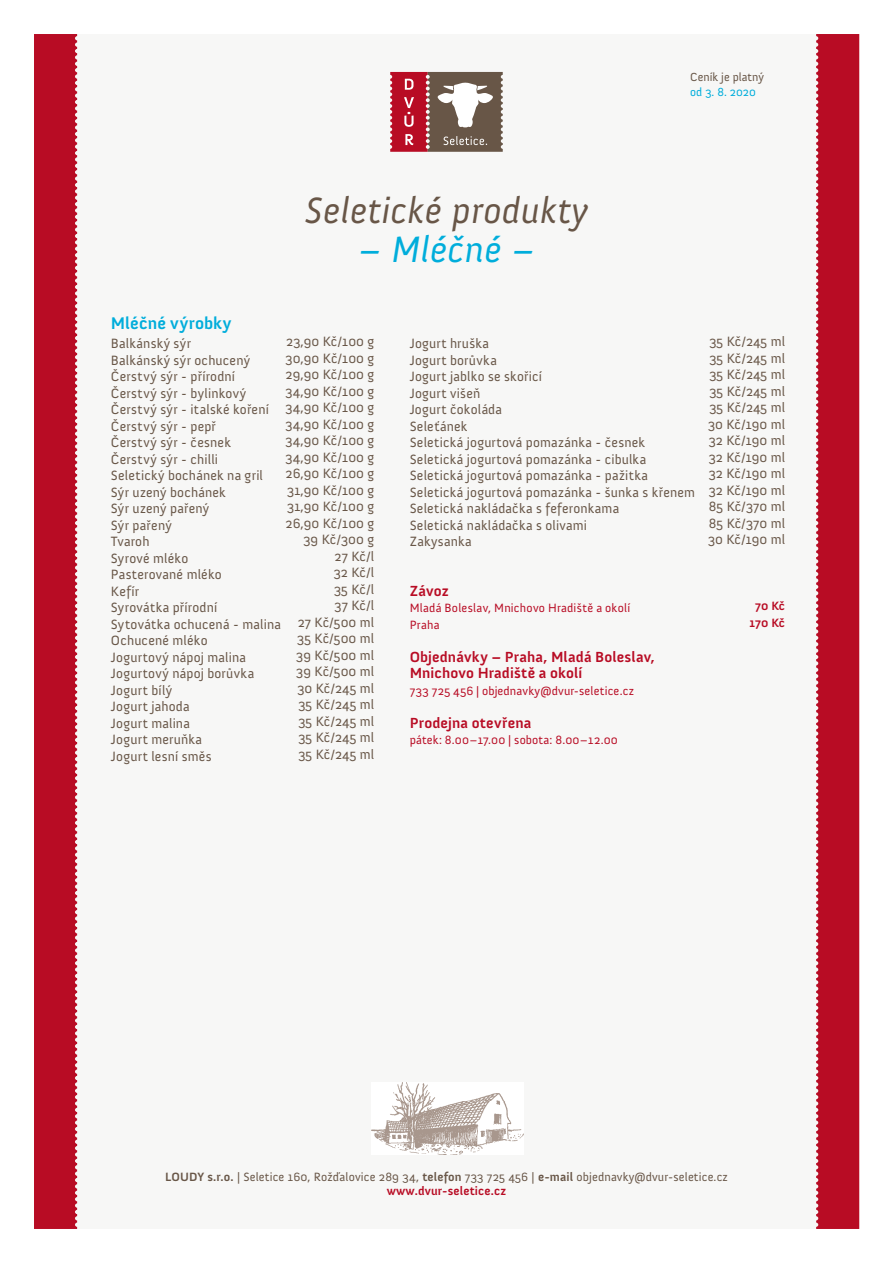
<style>
.page{position:relative;width:893px;height:1263px;background:#fff}
.page>*{position:absolute;margin:0;border:0;box-sizing:border-box;transform-origin:0 0}
.t1{font:italic 37.5px "Anivers";letter-spacing:.01em;color:#685647}
.t2{font:italic 37.5px "Anivers";letter-spacing:.01em;color:#00addb}
.položka{font:700 17.25px "Anivers";letter-spacing:.005em;color:#00addb}
.t3{font:700 15px "Anivers";letter-spacing:.01em;color:#b80c24}
.položka-2{font:13.8px "Anivers";letter-spacing:.015em;color:#685647}
.cenik_1_space{font:13.8px "Anivers";color:#685647}
.t4{font:12.3px "Anivers";letter-spacing:.015em;color:#b80c24}
.t5{font:12.3px "Anivers";letter-spacing:.01em;color:#685647}
.cenik_1_space-2{font:700 12.3px "Anivers";letter-spacing:.01em;color:#b80c24}
.t6{font:12px "Anivers";color:#685647}
.t7{font:12px "Anivers";color:#00addb}
.s1{font-weight:700}
</style>
<div class="page">
<div style="left:34px;top:34px;width:825px;height:1195px;background:#f7f7f6"></div>
<div style="left:816px;top:34px;width:43px;height:1195px;background:#b80c24"></div>
<div style="left:34px;top:34px;width:43px;height:1195px;background:#b80c24"></div>
<svg style="left:390px;top:72px;width:113px;height:80px"></svg>
<img style="left:372px;top:1083px;width:152px;height:71px">
<p class="t1" style="left:305px;top:190px;width:285px">Seletické produkty</p>
<p class="t2" style="left:358px;top:229px;width:179px">– Mléčné –</p>
<p class="t6" style="left:690px;top:71px;width:75px">Ceník je platný</p>
<p class="t7" style="left:690px;top:85px;width:67px">od 3. 8. 2020</p>
<p class="položka" style="left:111px;top:313px;width:122px">Mléčné výrobky</p>
<p class="položka-2" style="left:111px;top:336px;width:82px">Balkánský sýr</p>
<p class="položka-2" style="left:111px;top:352px;width:141px">Balkánský sýr ochucený</p>
<p class="položka-2" style="left:111px;top:369px;width:126px">Čerstvý sýr - přírodní</p>
<p class="položka-2" style="left:111px;top:385px;width:137px">Čerstvý sýr - bylinkový</p>
<p class="položka-2" style="left:111px;top:402px;width:159px">Čerstvý sýr - italské koření</p>
<p class="položka-2" style="left:111px;top:418px;width:106px">Čerstvý sýr - pepř</p>
<p class="položka-2" style="left:111px;top:435px;width:121px">Čerstvý sýr - česnek</p>
<p class="položka-2" style="left:111px;top:451px;width:109px">Čerstvý sýr - chilli</p>
<p class="položka-2" style="left:111px;top:468px;width:154px">Seletický bochánek na gril</p>
<p class="položka-2" style="left:111px;top:484px;width:116px">Sýr uzený bochánek</p>
<p class="položka-2" style="left:111px;top:501px;width:100px">Sýr uzený pařený</p>
<p class="položka-2" style="left:111px;top:517px;width:62px">Sýr pařený</p>
<p class="položka-2" style="left:111px;top:534px;width:40px">Tvaroh</p>
<p class="položka-2" style="left:111px;top:550px;width:79px">Syrové mléko</p>
<p class="položka-2" style="left:111px;top:567px;width:112px">Pasterované mléko</p>
<p class="položka-2" style="left:111px;top:583px;width:30px">Kefír</p>
<p class="položka-2" style="left:111px;top:600px;width:108px">Syrovátka přírodní</p>
<p class="položka-2" style="left:111px;top:616px;width:172px">Sytovátka ochucená - malina</p>
<p class="položka-2" style="left:111px;top:633px;width:98px">Ochucené mléko</p>
<p class="položka-2" style="left:111px;top:649px;width:137px">Jogurtový nápoj malina</p>
<p class="položka-2" style="left:111px;top:666px;width:145px">Jogurtový nápoj borůvka</p>
<p class="položka-2" style="left:111px;top:682px;width:63px">Jogurt bílý</p>
<p class="položka-2" style="left:111px;top:699px;width:80px">Jogurt jahoda</p>
<p class="položka-2" style="left:111px;top:715px;width:81px">Jogurt malina</p>
<p class="položka-2" style="left:111px;top:732px;width:93px">Jogurt meruňka</p>
<p class="položka-2" style="left:111px;top:748px;width:102px">Jogurt lesní směs</p>
<p class="cenik_1_space" style="left:286px;top:334px;width:89px">23,90 Kč/100 g</p>
<p class="cenik_1_space" style="left:285px;top:350px;width:90px">30,90 Kč/100 g</p>
<p class="cenik_1_space" style="left:286px;top:367px;width:90px">29,90 Kč/100 g</p>
<p class="cenik_1_space" style="left:286px;top:383px;width:90px">34,90 Kč/100 g</p>
<p class="cenik_1_space" style="left:286px;top:400px;width:90px">34,90 Kč/100 g</p>
<p class="cenik_1_space" style="left:286px;top:416px;width:90px">34,90 Kč/100 g</p>
<p class="cenik_1_space" style="left:286px;top:433px;width:90px">34,90 Kč/100 g</p>
<p class="cenik_1_space" style="left:286px;top:449px;width:90px">34,90 Kč/100 g</p>
<p class="cenik_1_space" style="left:286px;top:466px;width:90px">26,90 Kč/100 g</p>
<p class="cenik_1_space" style="left:287px;top:482px;width:89px">31,90 Kč/100 g</p>
<p class="cenik_1_space" style="left:287px;top:499px;width:89px">31,90 Kč/100 g</p>
<p class="cenik_1_space" style="left:286px;top:515px;width:90px">26,90 Kč/100 g</p>
<p class="cenik_1_space" style="left:303px;top:532px;width:72px">39 Kč/300 g</p>
<p class="cenik_1_space" style="left:335px;top:548px;width:41px">27 Kč/l</p>
<p class="cenik_1_space" style="left:334px;top:565px;width:42px">32 Kč/l</p>
<p class="cenik_1_space" style="left:334px;top:581px;width:42px">35 Kč/l</p>
<p class="cenik_1_space" style="left:334px;top:598px;width:41px">37 Kč/l</p>
<p class="cenik_1_space" style="left:298px;top:614px;width:78px">27 Kč/500 ml</p>
<p class="cenik_1_space" style="left:297px;top:631px;width:78px">35 Kč/500 ml</p>
<p class="cenik_1_space" style="left:296px;top:647px;width:80px">39 Kč/500 ml</p>
<p class="cenik_1_space" style="left:296px;top:664px;width:80px">39 Kč/500 ml</p>
<p class="cenik_1_space" style="left:297px;top:680px;width:78px">30 Kč/245 ml</p>
<p class="cenik_1_space" style="left:298px;top:697px;width:77px">35 Kč/245 ml</p>
<p class="cenik_1_space" style="left:298px;top:713px;width:77px">35 Kč/245 ml</p>
<p class="cenik_1_space" style="left:298px;top:730px;width:77px">35 Kč/245 ml</p>
<p class="cenik_1_space" style="left:298px;top:746px;width:77px">35 Kč/245 ml</p>
<p class="položka-2" style="left:410px;top:336px;width:81px">Jogurt hruška</p>
<p class="položka-2" style="left:410px;top:352px;width:89px">Jogurt borůvka</p>
<p class="položka-2" style="left:410px;top:369px;width:134px">Jogurt jablko se skořicí</p>
<p class="položka-2" style="left:410px;top:385px;width:72px">Jogurt višeň</p>
<p class="položka-2" style="left:410px;top:402px;width:94px">Jogurt čokoláda</p>
<p class="položka-2" style="left:410px;top:418px;width:59px">Seleťánek</p>
<p class="položka-2" style="left:410px;top:435px;width:237px">Seletická jogurtová pomazánka - česnek</p>
<p class="položka-2" style="left:410px;top:451px;width:238px">Seletická jogurtová pomazánka - cibulka</p>
<p class="položka-2" style="left:410px;top:468px;width:240px">Seletická jogurtová pomazánka - pažitka</p>
<p class="položka-2" style="left:410px;top:484px;width:287px">Seletická jogurtová pomazánka - šunka s křenem</p>
<p class="položka-2" style="left:410px;top:501px;width:211px">Seletická nakládačka s feferonkama</p>
<p class="položka-2" style="left:410px;top:517px;width:179px">Seletická nakládačka s olivami</p>
<p class="položka-2" style="left:410px;top:534px;width:64px">Zakysanka</p>
<p class="cenik_1_space" style="left:709px;top:334px;width:77px">35 Kč/245 ml</p>
<p class="cenik_1_space" style="left:709px;top:350px;width:77px">35 Kč/245 ml</p>
<p class="cenik_1_space" style="left:709px;top:367px;width:77px">35 Kč/245 ml</p>
<p class="cenik_1_space" style="left:709px;top:383px;width:77px">35 Kč/245 ml</p>
<p class="cenik_1_space" style="left:709px;top:400px;width:77px">35 Kč/245 ml</p>
<p class="cenik_1_space" style="left:708px;top:416px;width:79px">30 Kč/190 ml</p>
<p class="cenik_1_space" style="left:709px;top:433px;width:78px">32 Kč/190 ml</p>
<p class="cenik_1_space" style="left:709px;top:449px;width:78px">32 Kč/190 ml</p>
<p class="cenik_1_space" style="left:709px;top:466px;width:78px">32 Kč/190 ml</p>
<p class="cenik_1_space" style="left:709px;top:482px;width:78px">32 Kč/190 ml</p>
<p class="cenik_1_space" style="left:709px;top:499px;width:78px">85 Kč/370 ml</p>
<p class="cenik_1_space" style="left:709px;top:515px;width:78px">85 Kč/370 ml</p>
<p class="cenik_1_space" style="left:708px;top:532px;width:79px">30 Kč/190 ml</p>
<p class="t3" style="left:410px;top:582px;width:41px">Závoz</p>
<p class="t4" style="left:410px;top:601px;width:222px">Mladá Boleslav, Mnichovo Hradiště a okolí</p>
<p class="t4" style="left:410px;top:618px;width:31px">Praha</p>
<p class="t3" style="left:410px;top:648px;width:247px">Objednávky – Praha, Mladá Boleslav,</p>
<p class="t3" style="left:410px;top:665px;width:174px">Mnichovo Hradiště a okolí</p>
<p class="t4" style="left:410px;top:684px;width:226px">733 725 456 | objednavky@dvur-seletice.cz</p>
<p class="t3" style="left:410px;top:714px;width:123px">Prodejna otevřena</p>
<p class="t4" style="left:410px;top:733px;width:210px">pátek: 8.00–17.00 | sobota: 8.00–12.00</p>
<p class="cenik_1_space-2" style="left:755px;top:599px;width:31px">70 Kč</p>
<p class="cenik_1_space-2" style="left:750px;top:616px;width:37px">170 Kč</p>
<p class="t5" style="left:165px;top:1170px;width:564px"><span class="s1">LOUDY s.r.o.</span> | Seletice 160, Rožďalovice 289 34, <span class="s1">telefon</span> 733 725 456 | <span class="s1">e-mail</span> objednavky@dvur-seletice.cz</p>
<p class="cenik_1_space-2" style="left:387px;top:1184px;width:121px">www.dvur-seletice.cz</p>
</div>
